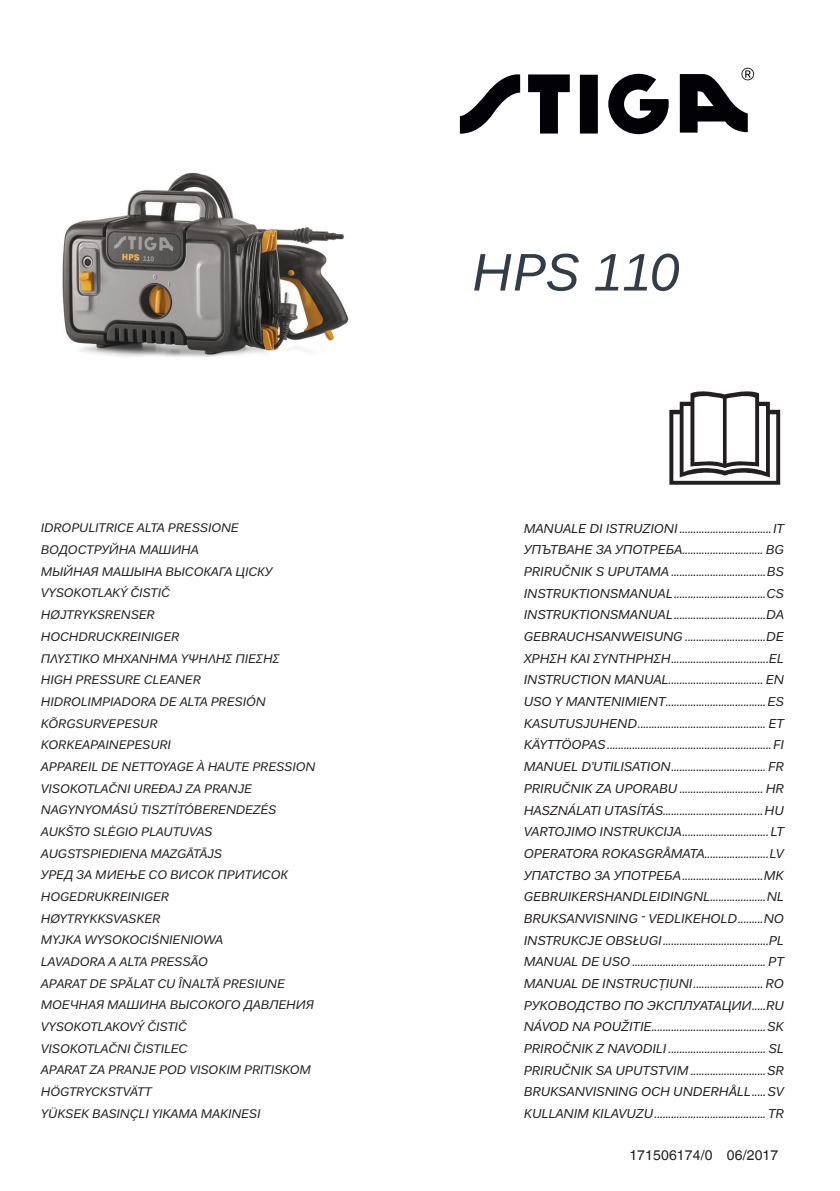
<style>
.page{position:relative;width:840px;height:1191px;background:#fff}
.page>*{position:absolute;margin:0;border:0;box-sizing:border-box;transform-origin:0 0}
.t1{font:italic 53px "Endurance Pro";letter-spacing:-.015em;color:#323d47}
.t2{font:14px "Helvetica World";letter-spacing:.01em;color:#231f20}
.t3{font:italic 13px/21.6px "Endurance Pro";letter-spacing:-.01em;color:#231f20;text-align:justify}
.t4{font:italic 12.6px/21.6px "Endurance Pro";letter-spacing:-.01em;color:#231f20}
</style>
<div class="page">
<svg style="left:528px;top:74px;width:41px;height:60px"></svg>
<div style="left:579px;top:75px;width:18px;height:58px;background:#020105"></div>
<svg style="left:608px;top:74px;width:60px;height:60px"></svg>
<svg style="left:459px;top:74px;width:61px;height:60px"></svg>
<svg style="left:679px;top:68px;width:74px;height:65px"></svg>
<img style="left:62px;top:172px;width:287px;height:185px">
<svg style="left:669px;top:391px;width:110px;height:94px"></svg>
<h1 class="t1" style="left:471px;top:236px;width:209px">HPS 110</h1>
<p class="t4" style="left:41px;top:516px;width:276px">IDROPULITRICE ALTA PRESSIONE<br>ВОДОСТРУЙНА МАШИНА<br>МЫЙНАЯ МАШЫНА ВЫСОКАГА ЦІСКУ<br>VYSOKOTLAKÝ ČISTIČ<br>HØJTRYKSRENSER<br>HOCHDRUCKREINIGER<br>ΠΛΥΣΤΙΚΌ ΜΗΧΆΝΗΜΑ ΥΨΗΛΉΣ ΠΊΕΣΗΣ<br>HIGH PRESSURE CLEANER<br>HIDROLIMPIADORA DE ALTA PRESIÓN<br>KÕRGSURVEPESUR<br>KORKEAPAINEPESURI<br>APPAREIL DE NETTOYAGE À HAUTE PRESSION<br>VISOKOTLAČNI UREĐAJ ZA PRANJE<br>NAGYNYOMÁSÚ TISZTÍTÓBERENDEZÉS<br>AUKŠTO SLĖGIO PLAUTUVAS<br>AUGSTSPIEDIENA MAZGĀTĀJS<br>УРЕД ЗА МИЕЊЕ СО ВИСОК ПРИТИСОК<br>HOGEDRUKREINIGER<br>HØYTRYKKSVASKER<br>MYJKA WYSOKOCIŚNIENIOWA<br>LAVADORA A ALTA PRESSÃO<br>APARAT DE SPĂLAT CU ÎNALTĂ PRESIUNE<br>МОЕЧНАЯ МАШИНА ВЫСОКОГО ДАВЛЕНИЯ<br>VYSOKOTLAKOVÝ ČISTIČ<br>VISOKOTLAČNI ČISTILEC<br>APARAT ZA PRANJE POD VISOKIM PRITISKOM<br>HÖGTRYCKSTVÄTT<br>YÜKSEK BASINÇLI YIKAMA MAKINESI</p>
<p class="t3" style="left:523px;top:517px;width:262px">MANUALE DI ISTRUZIONI .................................IT УПЪТВАНЕ ЗА УПОТРЕБА............................. BG PRIRUČNIK S UPUTAMA ..................................BS INSTRUKTIONSMANUAL.................................CS INSTRUKTIONSMANUAL.................................DA GEBRAUCHSANWEISUNG .............................DE XPHΣH KAI ΣYNTHPHΣH...................................EL INSTRUCTION MANUAL.................................. EN USO Y MANTENIMIENT....................................ES KASUTUSJUHEND.............................................. ET KÄYTTÖOPAS...........................................................FI MANUEL D’UTILISATION.................................. FR PRIRUČNIK ZA UPORABU .............................. HR HASZNÁLATI UTASÍTÁS....................................HU VARTOJIMO INSTRUKCIJA...............................LT OPERATORA ROKASGRÅMATA.......................LV УПАТСТВО ЗА УПОТРЕБА.............................MK GEBRUIKERSHANDLEIDINGNL....................NL BRUKSANVISNING - VEDLIKEHOLD.........NO INSTRUKCJE OBSŁUGI......................................PL MANUAL DE USO ................................................ PT MANUAL DE INSTRUCŢIUNI......................... RO РУKОВОДСТВО ПО ЭKСПЛУАТАЦИИ.....RU NÁVOD NA POUŽITIE.........................................SK PRIROČNIK Z NAVODILI ................................... SL PRIRUČNIK SA UPUTSTVIM ...........................SR BRUKSANVISNING OCH UNDERHÅLL.....SV KULLANIM KILAVUZU........................................ TR</p>
<p class="t2" style="left:629px;top:1147px;width:150px">171506174/0 06/2017</p>
</div>
